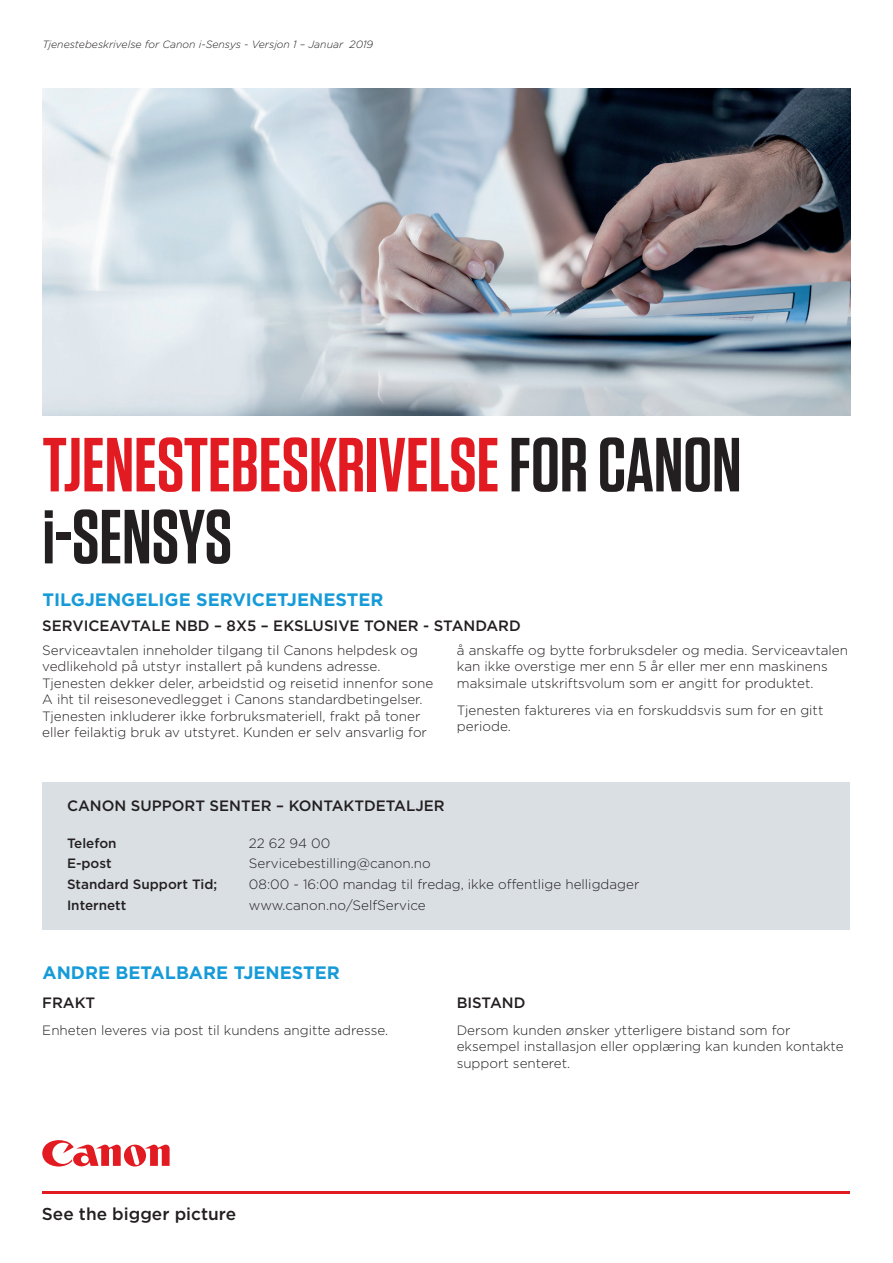
<style>
.page{position:relative;width:893px;height:1263px;background:#fff}
.page>*{position:absolute;margin:0;border:0;box-sizing:border-box;transform-origin:0 0}
.t1{font:600 76.5px/72px "Tungsten";color:#e21a21}
.t2{font:700 18px "Gotham";color:#169bd8}
.t3{font:500 17.25px "Gotham";color:#231f20}
.t4{font:500 15px "Gotham";color:#231f20}
.t5{font:300 13.5px/16.5px "Gotham";color:#231f20}
.t6{font:500 13.5px/20.7px "Gotham";color:#231f20}
.t7{font:italic 300 10.5px "Gotham";color:#231f20}
.s1{color:#231f20}
</style>
<div class="page">
<svg style="left:42px;top:1140px;width:128px;height:27px"></svg>
<hr style="left:43px;top:1191px;width:807px;height:3px;background:#e21a21">
<img style="left:43px;top:89px;width:807px;height:327px">
<div style="left:43px;top:782px;width:807px;height:148px;background:#dadfe4"></div>
<p class="t7" style="left:43px;top:37px;width:332px">Tjenestebeskrivelse for Canon i-Sensys - Versjon 1 – Januar 2019</p>
<h1 class="t1" style="left:43px;top:430px;width:700px">TJENESTEBESKRIVELSE <span class="s1">FOR CANON i-SENSYS</span></h1>
<h2 class="t2" style="left:43px;top:587px;width:342px">TILGJENGELIGE SERVICETJENESTER</h2>
<p class="t4" style="left:42px;top:616px;width:480px">SERVICEAVTALE NBD – 8X5 – EKSLUSIVE TONER - STANDARD</p>
<p class="t5" style="left:42px;top:641px;width:393px">Serviceavtalen inneholder tilgang til Canons helpdesk og vedlikehold på utstyr installert på kundens adresse.<br>Tjenesten dekker deler, arbeidstid og reisetid innenfor sone A iht til reisesonevedlegget i Canons standardbetingelser.<br>Tjenesten inkluderer ikke forbruksmateriell, frakt på toner eller feilaktig bruk av utstyret. Kunden er selv ansvarlig for</p>
<p class="t5" style="left:457px;top:641px;width:393px">å anskaffe og bytte forbruksdeler og media. Serviceavtalen kan ikke overstige mer enn 5 år eller mer enn maskinens maksimale utskriftsvolum som er angitt for produktet.</p>
<p class="t5" style="left:457px;top:701px;width:368px">Tjenesten faktureres via en forskuddsvis sum for en gitt periode.</p>
<p class="t4" style="left:67px;top:796px;width:379px">CANON SUPPORT SENTER – KONTAKTDETALJER</p>
<p class="t5" style="left:249px;top:832px;width:392px;line-height:20.7px">22 62 94 00<br>Servicebestilling@canon.no<br>08:00 - 16:00 mandag til fredag, ikke offentlige helligdager www.canon.no/SelfService</p>
<p class="t6" style="left:67px;top:832px;width:152px">Telefon<br>E-post<br>Standard Support Tid;<br>Internett</p>
<h2 class="t2" style="left:43px;top:961px;width:299px">ANDRE BETALBARE TJENESTER</h2>
<p class="t4" style="left:42px;top:993px;width:54px">FRAKT</p>
<p class="t5" style="left:42px;top:1021px;width:347px">Enheten leveres via post til kundens angitte adresse.</p>
<p class="t3" style="left:42px;top:1202px;width:196px">See the bigger picture</p>
<p class="t4" style="left:457px;top:993px;width:70px">BISTAND</p>
<p class="t5" style="left:457px;top:1021px;width:388px">Dersom kunden ønsker ytterligere bistand som for eksempel installasjon eller opplæring kan kunden kontakte support senteret.</p>
</div>
